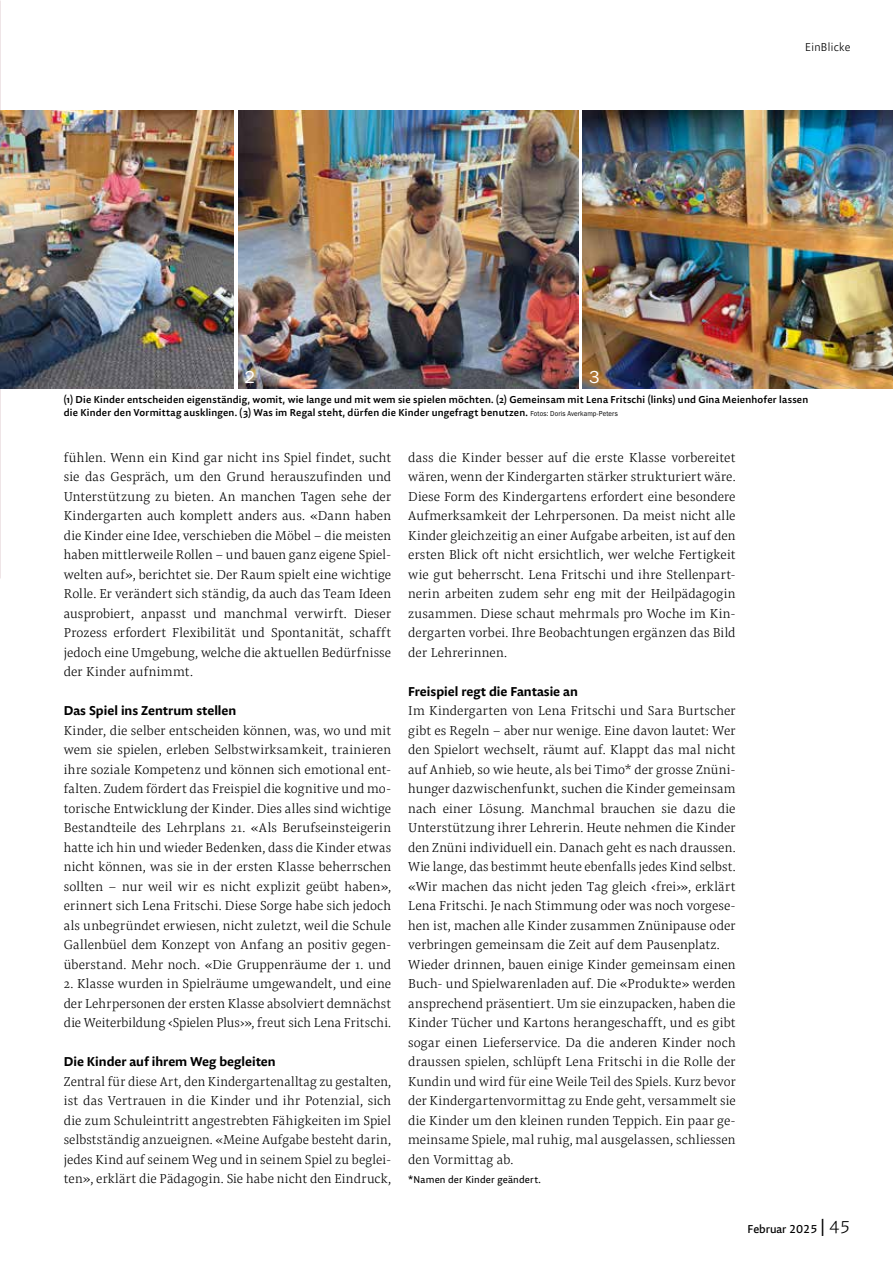
<style>
.page{position:relative;width:893px;height:1263px;background:#fff}
.page>*{position:absolute;margin:0;border:0;box-sizing:border-box;transform-origin:0 0}
.t1{font:18px "Franklin Gothic URW Boo";color:#fff}
.t2{font:300 13.5px/19.5px "Pensum Pro";letter-spacing:.01em;color:#000;text-align:justify}
.t3{font:700 13.5px "Pensum Sans";color:#000}
.t4{font:12px "Pensum Sans";color:#000}
.t5{font:300 12px "Pensum Sans";letter-spacing:.03em;color:#000}
.t6{font:500 10.5px/13.5px "Pensum Sans";letter-spacing:.02em;color:#000}
.t7{font:10.5px "Pensum Sans";letter-spacing:.02em;color:#000}
.s1{font-family:"Franklin Gothic URW Boo";font-weight:400;font-size:7.5px}
.s2{font-size:18px}
.s3{font-weight:300;font-size:18px}
</style>
<div class="page">
<img style="left:0;top:0;width:1px;height:579px">
<img style="left:583px;top:111px;width:310px;height:277px">
<img style="left:0;top:111px;width:234px;height:277px">
<img style="left:238px;top:111px;width:340px;height:277px">
<h1 class="t1" style="left:245px;top:366px;width:12px">2</h1>
<h1 class="t1" style="left:589px;top:366px;width:12px">3</h1>
<p class="t5" style="left:805px;top:39px;width:47px">EinBlicke</p>
<p class="t6" style="left:64px;top:392px;width:746px">(1) Die Kinder entscheiden eigenständig, womit, wie lange und mit wem sie spielen möchten. (2) Gemeinsam mit Lena Fritschi (links) und Gina Meienhofer lassen die Kinder den Vormittag ausklingen. (3) Was im Regal steht, dürfen die Kinder ungefragt benutzen. <span class="s1">Fotos: Doris Averkamp-Peters</span></p>
<p class="t2" style="left:64px;top:447px;width:329px">fühlen. Wenn ein Kind gar nicht ins Spiel findet, sucht sie das Gespräch, um den Grund herauszufinden und Unterstützung zu bieten. An manchen Tagen sehe der Kindergarten auch komplett anders aus. «Dann haben die Kinder eine Idee, verschieben die Möbel - die meisten haben mittlerweile Rollen - und bauen ganz eigene Spiel&shy;welten auf», berichtet sie. Der Raum spielt eine wichtige Rolle. Er verändert sich ständig, da auch das Team Ideen ausprobiert, anpasst und manchmal verwirft. Dieser Prozess erfordert Flexibilität und Spontanität, schafft jedoch eine Umgebung, welche die aktuellen Bedürfnisse der Kinder aufnimmt.</p>
<p class="t3" style="left:64px;top:701px;width:174px">Das Spiel ins Zentrum stellen</p>
<p class="t2" style="left:64px;top:720px;width:329px">Kinder, die selber entscheiden können, was, wo und mit wem sie spielen, erleben Selbstwirksamkeit, trainieren ihre soziale Kompetenz und können sich emotional ent&shy;falten. Zudem fördert das Freispiel die kognitive und mo&shy;torische Entwicklung der Kinder. Dies alles sind wichtige Bestandteile des Lehrplans 21. «Als Berufseinsteigerin hatte ich hin und wieder Bedenken, dass die Kinder etwas nicht können, was sie in der ersten Klasse beherrschen sollten – nur weil wir es nicht explizit geübt haben», erinnert sich Lena Fritschi. Diese Sorge habe sich jedoch als unbegründet erwiesen, nicht zuletzt, weil die Schule Gallenbüel dem Konzept von Anfang an positiv gegen&shy;überstand. Mehr noch. «Die Gruppenräume der 1. und</p>
<p class="t2" style="left:64px;top:974px;width:329px">2. Klasse wurden in Spielräume umgewandelt, und eine der Lehrpersonen der ersten Klasse absolviert demnächst die Weiterbildung ‹Spielen Plus›», freut sich Lena Fritschi.</p>
<p class="t3" style="left:64px;top:1052px;width:213px">Die Kinder auf ihrem Weg begleiten</p>
<p class="t2" style="left:64px;top:1071px;width:329px">Zentral für diese Art, den Kindergartenalltag zu gestalten, ist das Vertrauen in die Kinder und ihr Potenzial, sich die zum Schuleintritt angestrebten Fähigkeiten im Spiel selbstständig anzueignen. «Meine Aufgabe besteht darin, jedes Kind auf seinem Weg und in seinem Spiel zu beglei&shy;ten», erklärt die Pädagogin. Sie habe nicht den Eindruck,</p>
<p class="t2" style="left:408px;top:447px;width:329px">dass die Kinder besser auf die erste Klasse vorbereitet wären, wenn der Kindergarten stärker strukturiert wäre.<br>Diese Form des Kindergartens erfordert eine besondere Aufmerksamkeit der Lehrpersonen. Da meist nicht alle Kinder gleichzeitig an einer Aufgabe arbeiten, ist auf den ersten Blick oft nicht ersichtlich, wer welche Fertigkeit wie gut beherrscht. Lena Fritschi und ihre Stellenpart&shy;nerin arbeiten zudem sehr eng mit der Heilpädagogin zusammen. Diese schaut mehrmals pro Woche im Kin&shy;dergarten vorbei. Ihre Beobachtungen ergänzen das Bild der Lehrerinnen.</p>
<p class="t3" style="left:408px;top:682px;width:171px">Freispiel regt die Fantasie an</p>
<p class="t2" style="left:408px;top:701px;width:329px;text-align:left">Im Kindergarten von Lena Fritschi und Sara Burtscher gibt es Regeln - aber nur wenige. Eine davon lautet: Wer den Spielort wechselt, räumt auf. Klappt das mal nicht auf Anhieb, so wie heute, als bei Timo* der grosse Znüni&shy;hunger dazwischenfunkt, suchen die Kinder gemeinsam nach einer Lösung. Manchmal brauchen sie dazu die Unterstützung ihrer Lehrerin. Heute nehmen die Kinder den Znüni individuell ein. Danach geht es nach draussen.<br>Wie lange, das bestimmt heute ebenfalls jedes Kind selbst. «Wir machen das nicht jeden Tag gleich ‹frei›», erklärt Lena Fritschi. Je nach Stimmung oder was noch vorgese&shy;hen ist, machen alle Kinder zusammen Znünipause oder verbringen gemeinsam die Zeit auf dem Pausenplatz.<br>Wieder drinnen, bauen einige Kinder gemeinsam einen Buch- und Spielwarenladen auf. Die «Produkte» werden ansprechend präsentiert. Um sie einzupacken, haben die Kinder Tücher und Kartons herangeschafft, und es gibt sogar einen Lieferservice. Da die anderen Kinder noch draussen spielen, schlüpft Lena Fritschi in die Rolle der Kundin und wird für eine Weile Teil des Spiels. Kurz bevor der Kindergartenvormittag zu Ende geht, versammelt sie die Kinder um den kleinen runden Teppich. Ein paar ge&shy;meinsame Spiele, mal ruhig, mal ausgelassen, schliessen den Vormittag ab.</p>
<p class="t7" style="left:408px;top:1172px;width:134px">*Namen der Kinder geändert.</p>
<p class="t4" style="left:748px;top:1221px;width:104px">Februar 2025 <span class="s2">|</span> <span class="s3">45</span></p>
</div>
